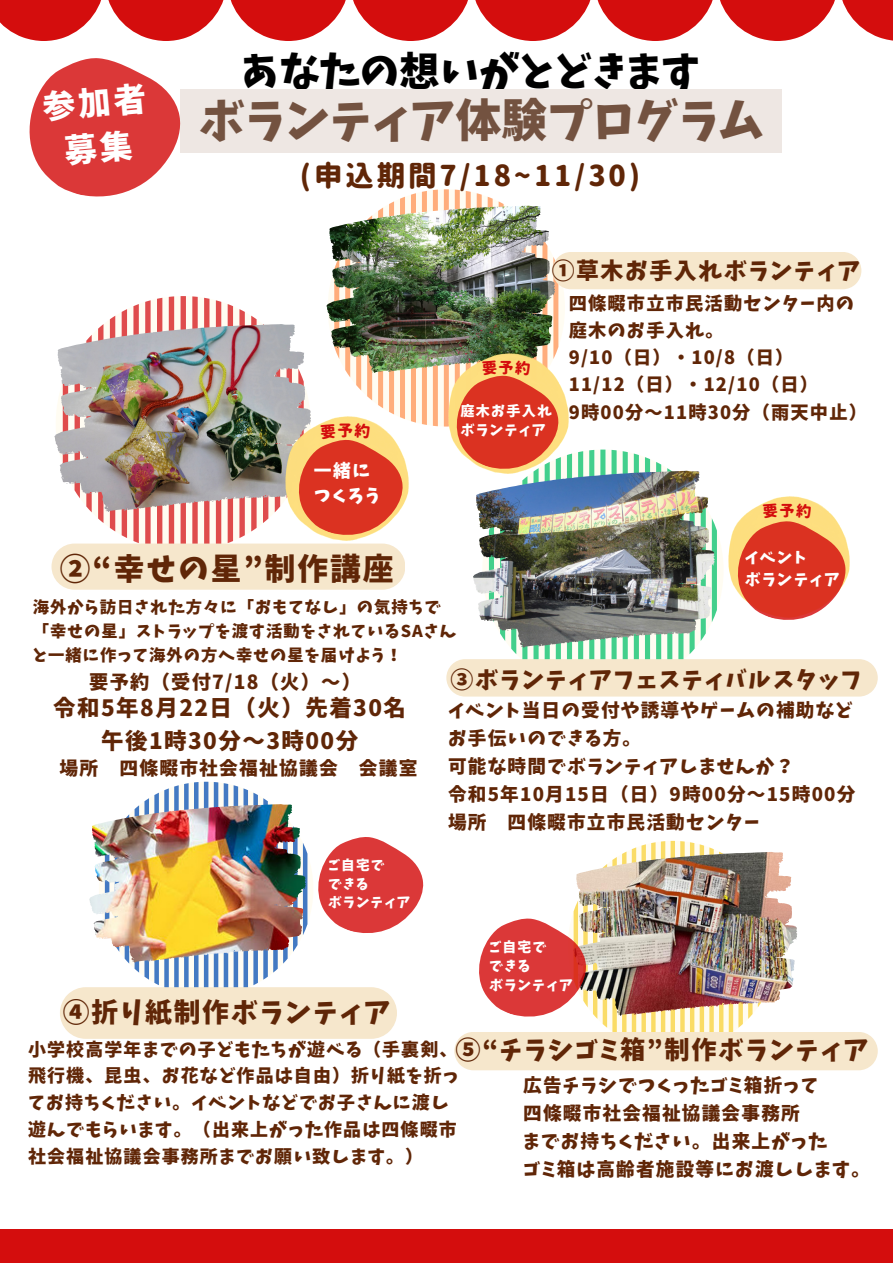
<style>
.page{position:relative;width:893px;height:1264px;background:#fff}
.page>*{position:absolute;margin:0;border:0;box-sizing:border-box;transform-origin:0 0}
.t1{font:45.6px "Keifont";color:#735240}
.t2{font:39.9px "Keifont";color:#000}
.t3{font:32.7px/45.5px "Keifont";color:#fff;text-align:center}
.t4{font:30.6px "Keifont";letter-spacing:.065em;color:#602607}
.t5{font:28.5px "Corporate Logo Rounded";letter-spacing:.1em;color:#602607}
.t6{font:26.85px "Keifont";letter-spacing:.065em;color:#602607}
.t7{font:25.2px "Keifont";letter-spacing:.065em;color:#602607}
.t8{font:22.95px "Keifont";letter-spacing:.065em;color:#602607}
.t9{font:22.5px "Keifont";letter-spacing:.065em;color:#602607}
.t10{font:19.2px "Keifont";letter-spacing:.065em;color:#602607}
.t11{font:18.75px "Keifont";letter-spacing:.065em;color:#602607}
.t12{font:18.6px "Keifont";letter-spacing:.065em;color:#602607}
.t13{font:18.15px "Keifont";letter-spacing:.065em;color:#602607}
.t14{font:17.85px/26.8px "Keifont";letter-spacing:.065em;color:#602607}
.t15{font:17.85px "Keifont";letter-spacing:.09em;color:#fff}
.t16{font:16.35px/24.5px "Keifont";letter-spacing:.065em;color:#602607}
.t17{font:15.6px "Keifont";letter-spacing:.09em;color:#fff}
.t18{font:15.6px "Corporate Logo Rounded";color:#d40d0d}
.t19{font:15.15px "Corporate Logo Rounded";color:#d40d0d}
.t20{font:14.1px "Keifont";letter-spacing:.09em;color:#fff}
.t21{font:13.8px "Keifont";letter-spacing:.09em;color:#fff}
.t22{font:13.5px "Keifont";letter-spacing:.09em;color:#fff}
</style>
<div class="page">
<img style="left:60px;top:781px;width:364px;height:257px">
<img style="left:454px;top:840px;width:423px;height:230px">
<div style="left:0;top:1229px;width:892px;height:33px;background:#d40d0d"></div>
<svg style="left:0;top:0;width:101px;height:41px;fill:#d40d0d"></svg>
<svg style="left:108px;top:0;width:116px;height:41px;fill:#d40d0d"></svg>
<svg style="left:230px;top:0;width:116px;height:41px;fill:#d40d0d"></svg>
<svg style="left:353px;top:0;width:115px;height:41px;fill:#d40d0d"></svg>
<svg style="left:475px;top:0;width:116px;height:41px;fill:#d40d0d"></svg>
<svg style="left:597px;top:0;width:116px;height:41px;fill:#d40d0d"></svg>
<svg style="left:720px;top:0;width:115px;height:41px;fill:#d40d0d"></svg>
<svg style="left:842px;top:0;width:50px;height:41px;fill:#d40d0d"></svg>
<img style="left:29px;top:58px;width:848px;height:638px">
<p class="t3" style="left:41px;top:85px;width:105px;rotate:-5deg">参加者募集</p>
<p class="t2" style="left:240px;top:52px;width:462px">あなたの想いがとどきます</p>
<p class="t1" style="left:199px;top:98px;width:566px">ボランティア体験プログラム</p>
<p class="t5" style="left:300px;top:162px;width:341px">(申込期間7/18~11/30)</p>
<p class="t18" style="left:337px;top:423px;width:17px">予</p>
<p class="t8" style="left:551px;top:259px;width:310px">①草木お手入れボランティア</p>
<p class="t19" style="left:498px;top:360px;width:17px">予</p>
<p class="t20" style="left:460px;top:403px;width:93px">庭木お手入れ</p>
<p class="t20" style="left:460px;top:423px;width:87px">ボランティア</p>
<p class="t13" style="left:568px;top:294px;width:287px">四條畷市立市民活動センター内の</p>
<p class="t13" style="left:568px;top:321px;width:156px">庭木のお手入れ。</p>
<p class="t13" style="left:568px;top:348px;width:226px">9/10（日）・10/8（日）</p>
<p class="t13" style="left:568px;top:376px;width:251px">11/12（日）・12/10（日）</p>
<p class="t13" style="left:568px;top:403px;width:299px">9時00分～11時30分（雨天中止）</p>
<p class="t15" style="left:314px;top:462px;width:58px">一緒に</p>
<p class="t15" style="left:314px;top:486px;width:68px">つくろう</p>
<p class="t19" style="left:779px;top:503px;width:17px">予</p>
<p class="t17" style="left:744px;top:550px;width:63px">イベント</p>
<p class="t17" style="left:744px;top:571px;width:97px">ボランティア</p>
<p class="t4" style="left:60px;top:553px;width:335px">②“幸せの星”制作講座</p>
<p class="t16" style="left:33px;top:594px;width:425px">海外から訪日された方々に「おもてなし」の気持ちで「幸せの星」ストラップを渡す活動をされているSAさんと一緒に作って海外の方へ幸せの星を届けよう！</p>
<p class="t9" style="left:53px;top:696px;width:354px">令和5年8月22日（火）先着30名</p>
<p class="t9" style="left:101px;top:730px;width:258px">午後1時30分～3時00分</p>
<p class="t11" style="left:60px;top:758px;width:359px">場所 四條畷市社会福祉協議会 会議室</p>
<p class="t8" style="left:450px;top:668px;width:412px">③ボランティアフェスティバルスタッフ</p>
<p class="t10" style="left:89px;top:672px;width:273px">要予約（受付7/18（火）～）</p>
<p class="t12" style="left:448px;top:701px;width:406px">イベント当日の受付や誘導やゲームの補助など</p>
<p class="t12" style="left:448px;top:729px;width:195px">お手伝いのできる方。</p>
<p class="t12" style="left:448px;top:757px;width:347px">可能な時間でボランティアしませんか？</p>
<p class="t12" style="left:448px;top:785px;width:409px">令和5年10月15日（日）9時00分～15時00分</p>
<p class="t12" style="left:448px;top:813px;width:313px">場所 四條畷市立市民活動センター</p>
<p class="t22" style="left:328px;top:858px;width:58px">ご自宅で</p>
<p class="t22" style="left:328px;top:877px;width:42px">できる</p>
<p class="t22" style="left:328px;top:895px;width:84px">ボランティア</p>
<p class="t6" style="left:63px;top:999px;width:329px">④折り紙制作ボランティア</p>
<p class="t21" style="left:489px;top:940px;width:59px">ご自宅で</p>
<p class="t21" style="left:489px;top:959px;width:42px">できる</p>
<p class="t21" style="left:489px;top:978px;width:85px">ボランティア</p>
<p class="t7" style="left:455px;top:1037px;width:414px">⑤“チラシゴミ箱”制作ボランティア</p>
<p class="t14" style="left:28px;top:1035px;width:432px">小学校高学年までの子どもたちが遊べる（手裏剣、飛行機、昆虫、お花など作品は自由）折り紙を折ってお持ちください。イベントなどでお子さんに渡し遊んでもらいます。（出来上がった作品は四條畷市社会福祉協議会事務所までお願い致します。）</p>
<p class="t12" style="left:523px;top:1076px;width:296px">広告チラシでつくったゴミ箱折って</p>
<p class="t12" style="left:523px;top:1104px;width:278px">四條畷市社会福祉協議会事務所</p>
<p class="t12" style="left:523px;top:1131px;width:305px">までお持ちください。出来上がった</p>
<p class="t12" style="left:523px;top:1159px;width:348px">ゴミ箱は高齢者施設等にお渡しします。</p>
</div>
